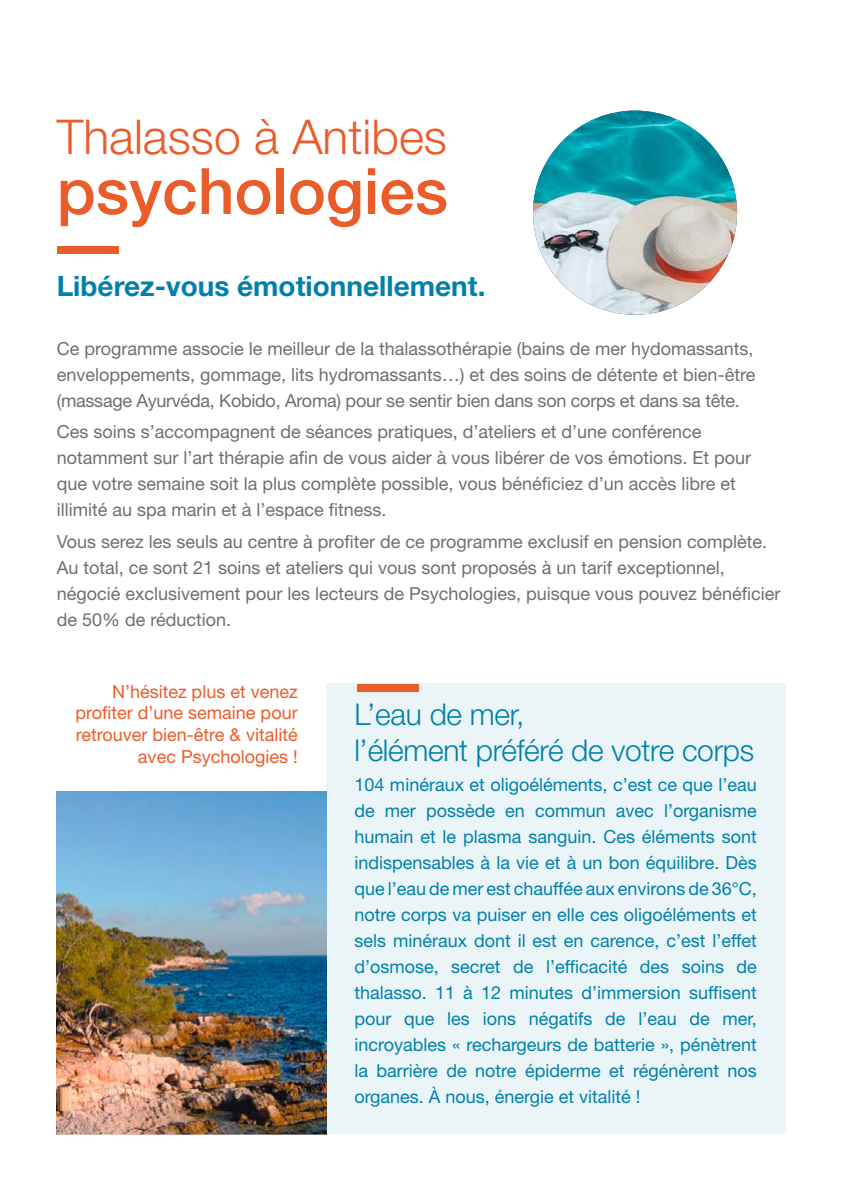
<style>
.page{position:relative;width:842px;height:1191px;background:#fff}
.page>*{position:absolute;margin:0;border:0;box-sizing:border-box;transform-origin:0 0}
.t1{font:500 64px "Helvetica Neue LT Std";color:#eb5c2b}
.t2{font:300 48px "Helvetica Neue LT Std";color:#eb5c2b}
.t3{font:300 30px/36px "Helvetica Neue LT Std";letter-spacing:-.01em;color:#0080ab}
.t4{font:700 28px "Helvetica Neue LT Std";color:#0080ab}
.t5{font:18px/26px "Helvetica Neue LT Std";color:#706f6f}
.t6{font:18px/26px "Helvetica Neue LT Std";color:#0080ab;text-align:justify}
.t7{font:18px/21.6px "Helvetica Neue LT Std";color:#eb5c2b;text-align:right}
</style>
<div class="page">
<div style="left:326px;top:683px;width:459px;height:451px;background:#ebf5f8"></div>
<img style="left:57px;top:791px;width:269px;height:343px">
<img style="left:533px;top:111px;width:204px;height:204px;border-radius:102px">
<div style="left:357px;top:684px;width:62px;height:8px;background:#eb5c2b"></div>
<div style="left:57px;top:246px;width:61px;height:8px;background:#eb5c2b"></div>
<h2 class="t2" style="left:57px;top:107px;width:392px">Thalasso à Antibes</h2>
<h1 class="t1" style="left:57px;top:153px;width:393px">psychologies</h1>
<h3 class="t4" style="left:57px;top:269px;width:430px">Libérez-vous émotionnellement.</h3>
<p class="t5" style="left:57px;top:335px;width:700px;text-align:justify">Ce programme associe le meilleur de la thalassothérapie (bains de mer hydomassants, enveloppements, gommage, lits hydromassants…) et des soins de détente et bien-être (massage Ayurvéda, Kobido, Aroma) pour se sentir bien dans son corps et dans sa tête.</p>
<p class="t5" style="left:57px;top:419px;width:696px">Ces soins s’accompagnent de séances pratiques, d’ateliers et d’une conférence notamment sur l’art thérapie afin de vous aider à vous libérer de vos émotions. Et pour que votre semaine soit la plus complète possible, vous bénéficiez d’un accès libre et illimité au spa marin et à l’espace fitness.</p>
<p class="t5" style="left:57px;top:528px;width:725px">Vous serez les seuls au centre à profiter de ce programme exclusif en pension complète.<br>Au total, ce sont 21 soins et ateliers qui vous sont proposés à un tarif exceptionnel, négocié exclusivement pour les lecteurs de Psychologies, puisque vous pouvez bénéficier de 50% de réduction.</p>
<p class="t7" style="left:76px;top:680px;width:224px">N’hésitez plus et venez profiter d’une semaine pour retrouver bien-être &amp; vitalité avec Psychologies !</p>
<h3 class="t3" style="left:354px;top:695px;width:401px">L’eau de mer,<br>l’élément préféré de votre corps</h3>
<p class="t6" style="left:354px;top:771px;width:404px">104 minéraux et oligoéléments, c’est ce que l’eau de mer possède en commun avec l’organisme humain et le plasma sanguin. Ces éléments sont indispensables à la vie et à un bon équilibre. Dès que l’eau de mer est chauffée aux environs de 36°C, notre corps va puiser en elle ces oligoéléments et sels minéraux dont il est en carence, c’est l’effet d’osmose, secret de l’efficacité des soins de thalasso. 11 à 12 minutes d’immersion suffisent pour que les ions négatifs de l’eau de mer, incroyables « rechargeurs de batterie », pénètrent la barrière de notre épiderme et régénèrent nos organes. À nous, énergie et vitalité !</p>
</div>
